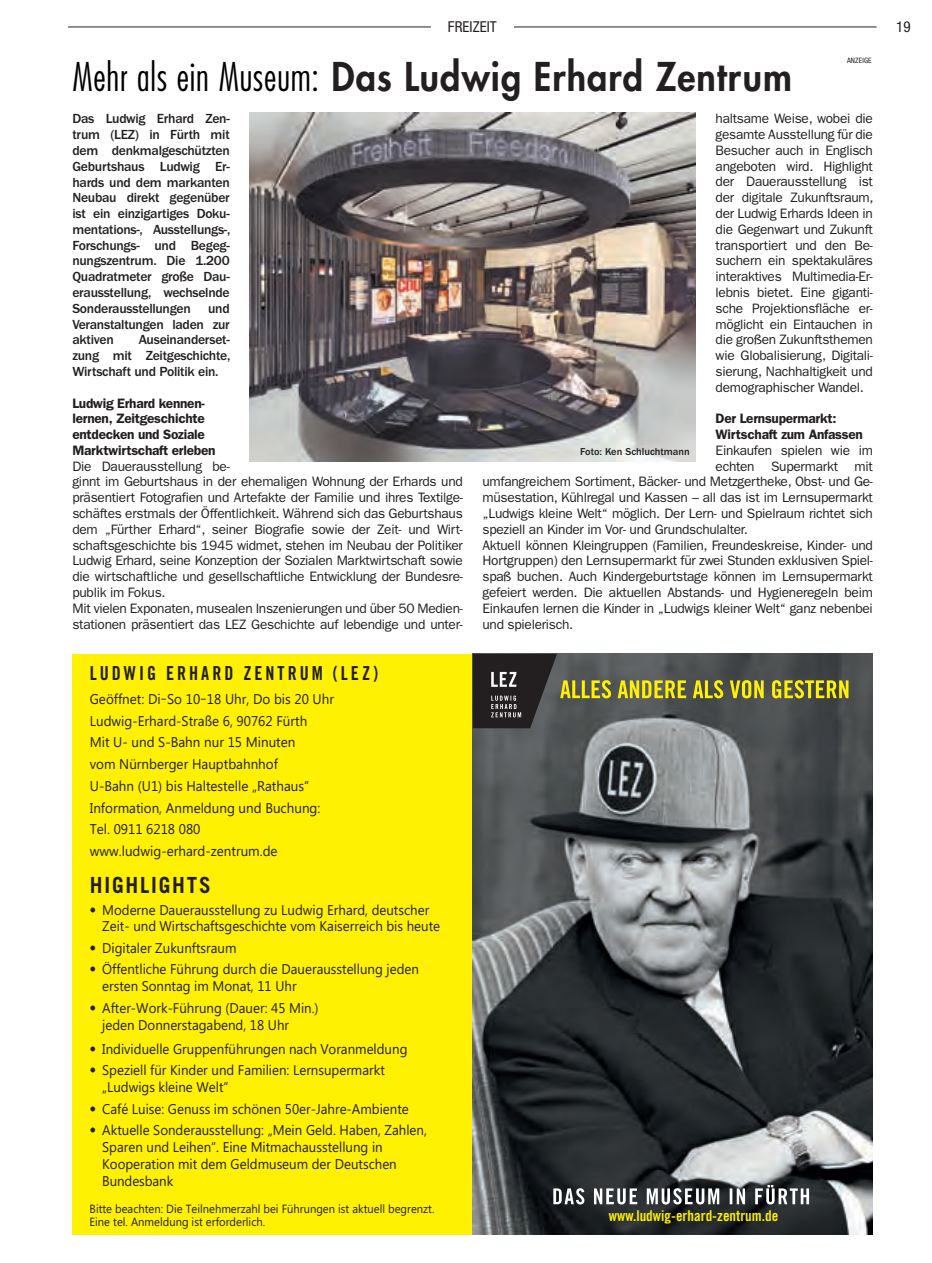
<style>
.page{position:relative;width:932px;height:1263px;background:#fff}
.page>*{position:absolute;margin:0;border:0;box-sizing:border-box;transform-origin:0 0}
.t1{font:800 38.55px "Futura";letter-spacing:.03em;color:#231f20;scale:.93 1}
.t2{font:700 22.35px "Trade Gothic LT Std";letter-spacing:.085em;color:#221e1f;scale:.94 1}
.t3{font:19.35px "Trade Gothic LT Std Bd Cn 20";letter-spacing:.165em;color:#221e1f;scale:.94 1}
.t4{font:condensed 15px "Helvetica Neue LT Std";letter-spacing:.005em;color:#231f20}
.t5{font:14.85px "Trade Gothic Bold Cond Twenty";color:#fff101}
.t6{font:condensed 14.85px "Helvetica Neue LT Std";letter-spacing:.005em;color:#231f20}
.t7{font:14.1px/17px "Microsoft Phags Pa";color:#231f20;scale:.94 1}
.t8{font:14.1px/21.6px "Microsoft Phags Pa";color:#221e1f;scale:.95 1}
.t9{font:13.65px/15.8px "Franklin Gothic";letter-spacing:-.02em;color:#231f20}
.t10{font:500 13.65px/15.8px "Franklin Gothic";letter-spacing:-.02em;color:#231f20;text-align:justify}
.t11{font:600 13.65px "Franklin Gothic";letter-spacing:-.02em;color:#231f20}
.t12{font:11.85px/13.4px "Microsoft Phags Pa";color:#221e1f;scale:.94 1}
.t13{font:500 10.35px "Franklin Gothic";color:#231f20}
.t14{font:condensed 7.35px "Helvetica Neue LT Std";letter-spacing:.02em;color:#231f20}
.s1{font-weight:300;font-stretch:condensed;color:#000}
.s2{font-weight:600}
.s3{font-family:"Meta OT"}
</style>
<div class="page">
<hr style="left:68px;top:27px;width:808px;height:1px;background:#231f20">
<div style="left:431px;top:21px;width:82px;height:11px;background:#fff"></div>
<img style="left:249px;top:113px;width:446px;height:348px">
<div style="left:72px;top:654px;width:400px;height:581px;background:#fff101"></div>
<img style="left:472px;top:654px;width:400px;height:581px">
<svg style="left:472px;top:654px;width:376px;height:74px"></svg>
<svg style="left:553px;top:1185px;width:255px;height:19px"></svg>
<p class="t6" style="left:446px;top:13px;width:50px">FREIZEIT</p>
<p class="t6" style="left:887px;top:13px;width:16px">19</p>
<p class="t4" style="left:448px;top:18px;width:50px">FREIZEIT</p>
<p class="t4" style="left:895px;top:18px;width:16px">19</p>
<p class="t1" style="left:72px;top:52px;width:775px"><span class="s1">Mehr als ein Museum:</span> Das Ludwig Erhard Zentrum</p>
<p class="t10" style="left:72px;top:111px;width:159px">Das Ludwig Erhard Zen&shy;trum (LEZ) in Fürth mit dem denkmalgeschützten Geburtshaus Ludwig Er&shy;hards und dem markanten Neubau direkt gegenüber ist ein einzigartiges Doku&shy;mentations-, Ausstellungs-, Forschungs- und Begeg&shy;nungszentrum. Die 1.200<br>Quadratmeter große Dau&shy;erausstellung, wechselnde Sonderausstellungen</p>
<p class="t14" style="left:846px;top:56px;width:26px">ANZEIGE</p>
<p class="t9" style="left:715px;top:111px;width:159px;text-align:justify">haltsame Weise, wobei die gesamte Ausstellung für die Besucher auch in Englisch angeboten wird. Highlight der Dauerausstellung ist der digitale Zukunftsraum, der Ludwig Erhards Ideen in die Gegenwart und Zukunft transportiert und den Be&shy;suchern ein spektakuläres interaktives Multimedia-Er&shy;lebnis bietet. Eine giganti&shy;sche Projektionsfläche er&shy;möglicht ein Eintauchen in die großen Zukunftsthemen wie Globalisierung, Digitali&shy;sierung, Nachhaltigkeit und demographischer Wandel.</p>
<p class="t11" style="left:715px;top:410px;width:122px">Der Lernsupermarkt:</p>
<p class="t11" style="left:715px;top:426px;width:149px">Wirtschaft zum Anfassen</p>
<p class="t9" style="left:715px;top:442px;width:159px">Einkaufen spielen wie im</p>
<p class="t9" style="left:715px;top:458px;width:159px">echten Supermarkt mit</p>
<p class="t9" style="left:482px;top:474px;width:392px">umfangreichem Sortiment, Bäcker- und Metzgertheke, Obst- und Ge-</p>
<p class="t9" style="left:482px;top:490px;width:392px">müsestation, Kühlregal und Kassen – all das ist im Lernsupermarkt</p>
<p class="t9" style="left:482px;top:505px;width:392px">„Ludwigs kleine Welt“ möglich. Der Lern- und Spielraum richtet sich</p>
<p class="t9" style="left:482px;top:521px;width:267px">speziell an Kinder im Vor- und Grundschulalter.</p>
<p class="t9" style="left:482px;top:537px;width:392px">Aktuell können Kleingruppen (Familien, Freundeskreise, Kinder- und</p>
<p class="t9" style="left:482px;top:553px;width:392px">Hortgruppen) den Lernsupermarkt für zwei Stunden exklusiven Spiel-</p>
<p class="t9" style="left:482px;top:569px;width:392px">spaß buchen. Auch Kindergeburtstage können im Lernsupermarkt</p>
<p class="t9" style="left:482px;top:585px;width:392px">gefeiert werden. Die aktuellen Abstands- und Hygieneregeln beim</p>
<p class="t9" style="left:482px;top:600px;width:392px">Einkaufen lernen die Kinder in „Ludwigs kleiner Welt“ ganz nebenbei</p>
<p class="t9" style="left:482px;top:616px;width:92px">und spielerisch.</p>
<p class="t10" style="left:72px;top:301px;width:159px;text-indent:136px">und Veranstaltungen laden zur aktiven</p>
<p class="t10" style="left:72px;top:332px;width:159px;text-indent:66px">Auseinanderset&shy;zung mit Zeitgeschichte, Wirtschaft und Politik ein.</p>
<p class="t9" style="left:72px;top:395px;width:392px"><span class="s2">Ludwig Erhard kennen-<br>lernen, Zeitgeschichte<br>entdecken und Soziale<br>Marktwirtschaft erleben<br></span>Die Dauerausstellung be-<br>ginnt im Geburtshaus in der ehemaligen Wohnung der Erhards und präsentiert Fotografien und Artefakte der Familie und ihres Textilge&shy;schäftes erstmals der Öffentlichkeit. Während sich das Geburtshaus dem „Fürther Erhard“, seiner Biografie sowie der Zeit- und Wirt&shy;schaftsgeschichte bis 1945 widmet, stehen im Neubau der Politiker Ludwig Erhard, seine Konzeption der Sozialen Marktwirtschaft sowie die wirtschaftliche und gesellschaftliche Entwicklung der Bundesre&shy;publik im Fokus.<br>Mit vielen Exponaten, musealen Inszenierungen und über 50 Medien&shy;stationen präsentiert das LEZ Geschichte auf lebendige und unter-</p>
<p class="t13" style="left:580px;top:446px;width:111px">Foto: Ken Schluchtmann</p>
<p class="t3" style="left:90px;top:661px;width:308px">LUDWIG ERHARD ZENTRUM (LEZ)</p>
<p class="t8" style="left:90px;top:688px;width:258px">Geöffnet: Di–So 10–18 Uhr, Do bis 20 Uhr Ludwig-Erhard-Straße 6, 90762 Fürth<br>Mit U- und S-Bahn nur 15 Minuten<br>vom Nürnberger Hauptbahnhof<br>U-Bahn (U1) bis Haltestelle „Rathaus“ Information, Anmeldung und Buchung:<br>Tel. 0911 6218 080 www.ludwig-erhard-zentrum.de</p>
<p class="t2" style="left:90px;top:871px;width:130px">HIGHLIGHTS</p>
<p class="t7" style="left:102px;top:900px;width:361px;text-indent:-13px"><span class="s3">•</span> Moderne Dauerausstellung zu Ludwig Erhard, deutscher<br>Zeit- und Wirtschaftsgeschichte vom Kaiserreich bis heute</p>
<p class="t7" style="left:89px;top:938px;width:158px"><span class="s3">•</span> Digitaler Zukunftsraum</p>
<p class="t7" style="left:102px;top:960px;width:338px;text-indent:-13px"><span class="s3">•</span> Öffentliche Führung durch die Dauerausstellung jeden ersten Sonntag im Monat, 11 Uhr</p>
<p class="t7" style="left:102px;top:999px;width:232px;text-indent:-13px"><span class="s3">•</span> After-Work-Führung (Dauer: 45 Min.) jeden Donnerstagabend, 18 Uhr</p>
<p class="t7" style="left:89px;top:1040px;width:339px"><span class="s3">•</span> Individuelle Gruppenführungen nach Voranmeldung</p>
<p class="t7" style="left:102px;top:1061px;width:302px;text-indent:-13px"><span class="s3">•</span> Speziell für Kinder und Familien: Lernsupermarkt „Ludwigs kleine Welt“</p>
<p class="t7" style="left:89px;top:1100px;width:341px"><span class="s3">•</span> Café Luise: Genuss im schönen 50er-Jahre-Ambiente</p>
<p class="t7" style="left:102px;top:1121px;width:347px;text-indent:-13px"><span class="s3">•</span> Aktuelle Sonderausstellung: „Mein Geld. Haben, Zahlen, Sparen und Leihen“. Eine Mitmachausstellung in Kooperation mit dem Geldmuseum der Deutschen Bundesbank</p>
<p class="t12" style="left:90px;top:1201px;width:368px">Bitte beachten: Die Teilnehmerzahl bei Führungen ist aktuell begrenzt.<br>Eine tel. Anmeldung ist erforderlich.</p>
<p class="t5" style="left:608px;top:1206px;width:171px">www.ludwig-erhard-zentrum.de</p>
</div>
